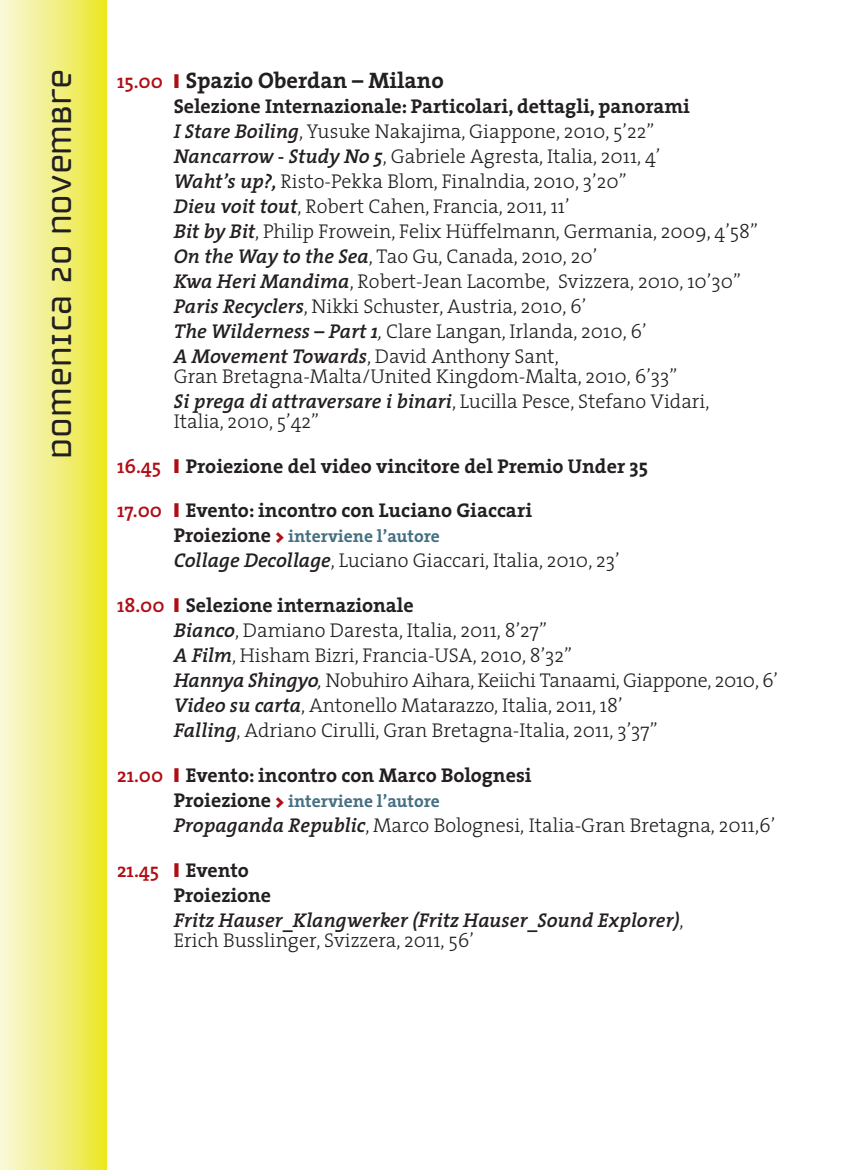
<style>
.page{position:relative;width:851px;height:1170px;background:#fff}
.page>*{position:absolute;margin:0;border:0;box-sizing:border-box;transform-origin:0 0}
.t1{font:40px "Cholla Unicase";color:#231f20}
.t2{font:700 22.5px "The Serif";color:#231f20}
.t3{font:300 20px/25px "The Serif";color:#231f20}
.t4{font:700 20px "The Serif";color:#231f20}
.t5{font:italic 600 20px/25px "The Serif";color:#231f20}
.t6{font:600 20px "The Serif";color:#b00d15}
.t7{font:700 17.5px "The Serif";color:#456f82}
.s1{font-weight:600;font-size:20px;color:#b00d15}
.s2{font-weight:700}
.s3{font-weight:600;font-style:italic}
.s4{font-style:italic}
.s5{font-weight:600;color:#b00d15}
.s6{font-size:20px;color:#231f20}
.s7{font-weight:900;color:#b00d15}
.s8{font-weight:700;font-style:normal}
.s9{font-weight:300;font-style:normal}
</style>
<div class="page">
<div style="left:0;top:0;width:106px;height:1169px;background:linear-gradient(to right,#f9f9df,#ece72c)"></div>
<h1 class="t1" style="left:34px;top:459px;width:391px;rotate:-90deg">domenica 20 novembre</h1>
<p class="t2" style="left:117px;top:73px;width:328px"><span class="s1">15.00</span> Spazio Oberdan – Milano</p>
<p class="t3" style="left:174px;top:96px;width:586px"><span class="s2">Selezione Internazionale: Particolari, dettagli, panorami<br></span><span class="s3">I Stare Boiling</span>, Yusuke Nakajima, Giappone, 2010, 5’22” <span class="s3">Nancarrow - Study No 5</span>, Gabriele Agresta, Italia, 2011, 4’<br><span class="s3">Waht’s up?,</span> Risto-Pekka Blom, Finalndia, 2010, 3’20”<br><span class="s3">Dieu voit tout</span>, Robert Cahen, Francia, 2011, 11’<br><span class="s3">Bit by Bit</span>, Philip Frowein, Felix Hüffelmann, Germania, 2009, 4’58” <span class="s3">On the Way to the Sea</span>, Tao Gu, Canada, 2010, 20’<br><span class="s3">Kwa Heri Mandima</span>, Robert-Jean Lacombe, Svizzera, 2010, 10’30” <span class="s3">Paris Recyclers</span>, Nikki Schuster, Austria, 2010, 6’<br><span class="s3">The Wilderness – Part 1</span><span class="s4">,</span> Clare Langan, Irlanda, 2010, 6’<br><span class="s3">A Movement Towards</span>, David Anthony Sant,</p>
<p class="t3" style="left:174px;top:366px;width:537px">Gran Bretagna-Malta/United Kingdom-Malta, 2010, 6’33”<br><span class="s3">Si prega di attraversare i binari</span>, Lucilla Pesce, Stefano Vidari,</p>
<p class="t3" style="left:174px;top:411px;width:147px">Italia, 2010, 5’42”</p>
<p class="t4" style="left:117px;top:459px;width:532px"><span class="s5">16.45</span> Proiezione del video vincitore del Premio Under 35</p>
<p class="t4" style="left:117px;top:504px;width:416px"><span class="s5">17.00</span> Evento: incontro con Luciano Giaccari</p>
<p class="t7" style="left:174px;top:530px;width:267px"><span class="s6">Proiezione</span> <span class="s7">&gt;</span> interviene l’autore</p>
<p class="t3" style="left:174px;top:550px;width:447px"><span class="s3">Collage Decollage</span>, Luciano Giaccari, Italia, 2010, 23’</p>
<p class="t3" style="left:174px;top:595px;width:605px;text-indent:-57px"><span class="s5">18.00</span> <span class="s2">Selezione internazionale<br></span><span class="s3">Bianco</span>, Damiano Daresta, Italia, 2011, 8’27”<br><span class="s3">A Film</span>, Hisham Bizri, Francia-USA, 2010, 8’32”<br><span class="s3">Hannya Shingyo</span><span class="s4">,</span> Nobuhiro Aihara, Keiichi Tanaami, Giappone, 2010, 6’ <span class="s3">Video su carta</span>, Antonello Matarazzo, Italia, 2011, 18’<br><span class="s3">Falling</span>, Adriano Cirulli, Gran Bretagna-Italia, 2011, 3’37”</p>
<p class="t4" style="left:117px;top:768px;width:416px"><span class="s5">21.00</span> Evento: incontro con Marco Bolognesi</p>
<p class="t7" style="left:174px;top:795px;width:267px"><span class="s6">Proiezione</span> <span class="s7">&gt;</span> interviene l’autore</p>
<p class="t3" style="left:174px;top:815px;width:603px"><span class="s3">Propaganda Republic</span>, Marco Bolognesi, Italia-Gran Bretagna, 2011,6’</p>
<p class="t6" style="left:117px;top:863px;width:44px">21.45</p>
<p class="t5" style="left:174px;top:860px;width:511px;text-indent:12px"><span class="s8">Evento<br>Proiezione<br></span>Fritz Hauser_Klangwerker (Fritz Hauser_Sound Explorer)<span class="s9">,</span></p>
<p class="t3" style="left:174px;top:930px;width:301px">Erich Busslinger, Svizzera, 2011, 56’</p>
</div>
